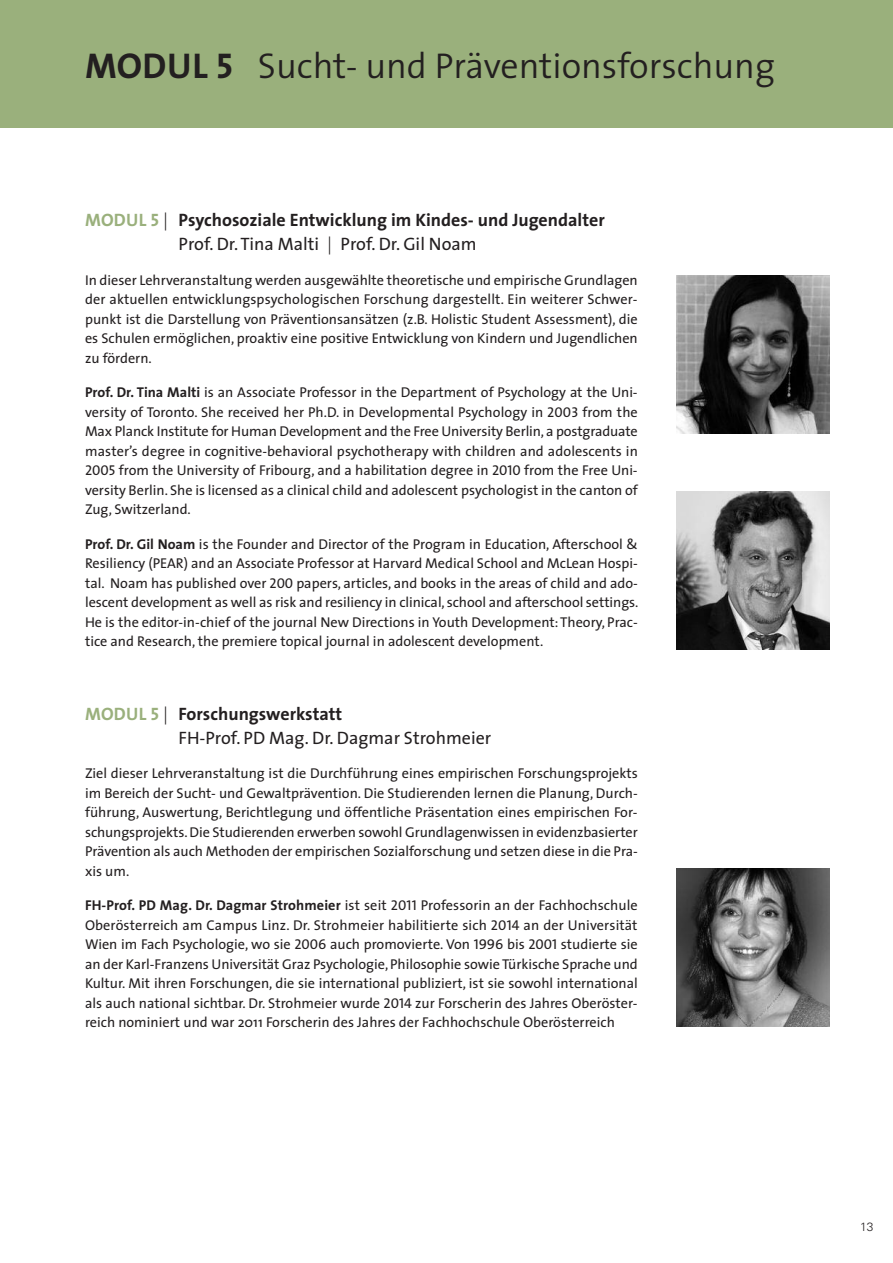
<style>
.page{position:relative;width:893px;height:1263px;background:#fff}
.page>*{position:absolute;margin:0;border:0;box-sizing:border-box;transform-origin:0 0}
.t1{font:300 36px "The Sans";color:#231f20}
.t2{font:700 18px/24px "The Sans";color:#231f20}
.t3{font:18px/24px "The Sans";color:#231f20}
.t4{font:14.25px/19.5px "The Sans";color:#231f20;text-align:justify}
.t5{font:300 12px "Univers";color:#231f20}
.s1{font-weight:700}
.s2{font-family:"The Sans Bold Caps";font-weight:400}
.s3{color:#9ab07c}
.s4{font-family:"The Sans Bold Caps";font-weight:400;color:#9ab07c}
.s5{font-weight:300}
.s6{font-weight:400}
.s7{font-family:"The Sans Caps"}
.s8{font-weight:700;color:#9ab07c}
.s9{font-family:"The Sans Bold Caps";color:#9ab07c}
</style>
<div class="page">
<div style="left:0;top:0;width:893px;height:128px;background:#9ab07c"></div>
<img style="left:676px;top:492px;width:153px;height:157px">
<img style="left:676px;top:276px;width:153px;height:157px">
<img style="left:676px;top:869px;width:153px;height:157px">
<h1 class="t1" style="left:85px;top:54px;width:691px"><span class="s1">MODUL</span> <span class="s2">5</span> Sucht- und Präventionsforschung</h1>
<p class="t2" style="left:179px;top:210px;width:428px;text-indent:-94px"><span class="s3">MODUL</span> <span class="s4">5</span> <span class="s5">|</span> Psychosoziale Entwicklung im Kindes- und Jugendalter<br><span class="s6">Prof. Dr. Tina Malti</span> <span class="s5">|</span> <span class="s6">Prof. Dr. Gil Noam</span></p>
<p class="t4" style="left:85px;top:271px;width:554px">In dieser Lehrveranstaltung werden ausgewählte theoretische und empirische Grundlagen der aktuellen entwicklungspsychologischen Forschung dargestellt. Ein weiterer Schwer&shy;punkt ist die Darstellung von Präventionsansätzen (z.B. Holistic Student Assessment), die es Schulen ermöglichen, proaktiv eine positive Entwicklung von Kindern und Jugendlichen zu fördern.</p>
<p class="t4" style="left:85px;top:384px;width:554px"><span class="s1">Prof. Dr. Tina Malti</span> is an Associate Professor in the Department of Psychology at the Uni&shy;versity of Toronto. She received her Ph.D. in Developmental Psychology in <span class="s7">2003</span> from the Max Planck Institute for Human Development and the Free University Berlin,a postgraduate master’s degree in cognitive-behavioral psychotherapy with children and adolescents in <span class="s7">2005</span> from the University of Fribourg, and a habilitation degree in <span class="s7">2010</span> from the Free Uni&shy;versity Berlin. She is licensed as a clinical child and adolescent psychologist in the canton of Zug, Switzerland.</p>
<p class="t4" style="left:85px;top:535px;width:555px"><span class="s1">Prof. Dr. Gil Noam</span> is the Founder and Director of the Program in Education, Afterschool &amp; Resiliency (PEAR) and an Associate Professor at Harvard Medical School and McLean Hospi&shy;tal. Noam has published over <span class="s7">200</span> papers, articles, and books in the areas of child and ado&shy;lescent development as well as risk and resiliency in clinical, school and afterschool settings.<br>He is the editor-in-chief of the journal New Directions in Youth Development:Theory, Prac&shy;tice and Research, the premiere topical journal in adolescent development.</p>
<p class="t3" style="left:179px;top:703px;width:314px;text-indent:-94px"><span class="s8">MODUL</span> <span class="s9">5</span> <span class="s5">|</span> <span class="s1">Forschungswerkstatt<br></span>FH-Prof. PD Mag. Dr. Dagmar Strohmeier</p>
<p class="t4" style="left:85px;top:765px;width:554px">Ziel dieser Lehrveranstaltung ist die Durchführung eines empirischen Forschungsprojekts im Bereich der Sucht- und Gewaltprävention. Die Studierenden lernen die Planung, Durch&shy;führung, Auswertung, Berichtlegung und öffentliche Präsentation eines empirischen For&shy;schungsprojekts.Die Studierenden erwerben sowohl Grundlagenwissen in evidenzbasierter Prävention als auch Methoden der empirischen Sozialforschung und setzen diese in die Pra&shy;xis um.</p>
<p class="t4" style="left:85px;top:897px;width:554px"><span class="s1">FH-Prof. PD Mag. Dr. Dagmar Strohmeier</span> ist seit <span class="s7">2011</span> Professorin an der Fachhochschule Oberösterreich am Campus Linz. Dr. Strohmeier habilitierte sich <span class="s7">2014</span> an der Universität Wien im Fach Psychologie, wo sie <span class="s7">2006</span> auch promovierte. Von <span class="s7">1996</span> bis <span class="s7">2001</span> studierte sie an der Karl-Franzens Universität Graz Psychologie, Philosophie sowie Türkische Sprache und Kultur. Mit ihren Forschungen, die sie international publiziert, ist sie sowohl international als auch national sichtbar. Dr. Strohmeier wurde <span class="s7">2014</span> zur Forscherin des Jahres Oberöster&shy;reich nominiert und war 2011 Forscherin des Jahres der Fachhochschule Oberösterreich</p>
<p class="t5" style="left:860px;top:1222px;width:15px">13</p>
</div>
